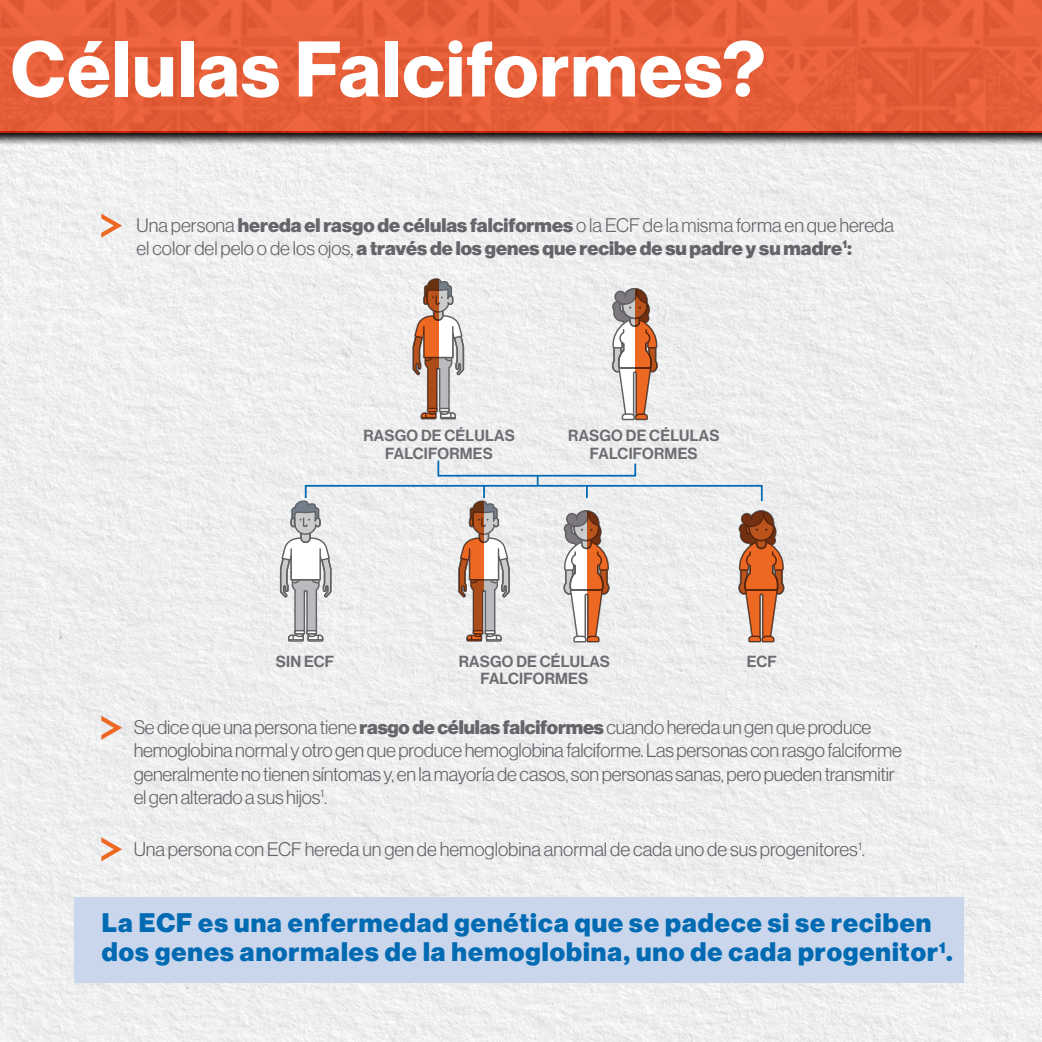
<style>
.page{position:relative;width:1042px;height:1042px;background:#fff}
.page>*{position:absolute;margin:0;border:0;box-sizing:border-box;transform-origin:0 0}
.t1{font:700 77px "Volta Modern Display 75";letter-spacing:.02em;color:#fff}
.t2{font:900 26.25px/29.8px "Volta Modern Display 95";letter-spacing:.04em;color:#006ab2}
.t3{font:300 19.25px/23.1px "Volta Modern Display 45";letter-spacing:-.01em;color:#6c6d70}
.t4{font:900 19.25px "Volta Modern Display 95";color:#6c6d70}
.t5{font:500 15.75px/17.5px "Volta Modern Display 65";letter-spacing:.015em;color:#6c6d70;text-align:center}
.s1{font-family:"Volta Modern Display 95";font-weight:900}
.s2{font-family:"Volta Modern Display 45";font-weight:300}
</style>
<div class="page">
<img style="left:0;top:0;width:1042px;height:1042px">
<svg style="left:412px;top:314px;width:53px;height:106px"></svg>
<div style="left:423px;top:326px;width:30px;height:32px;background:#fff;border:1px solid #616164"></div>
<svg style="left:433px;top:303px;width:10px;height:18px"></svg>
<div style="left:433px;top:303px;width:10px;height:18px;border:1px solid #616164;border-radius:5px"></div>
<svg style="left:427px;top:283px;width:22px;height:29px"></svg>
<div style="left:426px;top:282px;width:24px;height:31px;border:1px solid #616164;border-radius:11px"></div>
<svg style="left:422px;top:277px;width:32px;height:29px"></svg>
<svg style="left:413px;top:278px;width:25px;height:141px"></svg>
<svg style="left:611px;top:287px;width:47px;height:134px"></svg>
<svg style="left:635px;top:289px;width:22px;height:130px;background:#c7815d"></svg>
<svg style="left:279px;top:459px;width:506px;height:184px"></svg>
<svg style="left:101px;top:214px;width:21px;height:24px"></svg>
<svg style="left:101px;top:716px;width:21px;height:24px"></svg>
<svg style="left:101px;top:837px;width:21px;height:24px"></svg>
<div style="left:74px;top:897px;width:889px;height:85px;background:#cad6eb"></div>
<h1 class="t1" style="left:11px;top:24px;width:756px">Células Falciformes?</h1>
<p class="t3" style="left:136px;top:213px;width:759px">Una persona <span class="s1">hereda el rasgo de células falciformes</span> o la ECF de la misma forma en que hereda</p>
<p class="t4" style="left:136px;top:236px;width:717px"><span class="s2">el color del pelo o de los ojos,</span> a través de los genes que recibe de su padre y su madre<sup>1</sup>:</p>
<p class="t5" style="left:363px;top:427px;width:153px">RASGO DE CÉLULAS<br>FALCIFORMES</p>
<p class="t5" style="left:568px;top:427px;width:153px">RASGO DE CÉLULAS<br>FALCIFORMES</p>
<p class="t5" style="left:459px;top:652px;width:153px">RASGO DE CÉLULAS<br>FALCIFORMES</p>
<p class="t5" style="left:276px;top:652px;width:60px">SIN ECF</p>
<p class="t5" style="left:747px;top:652px;width:32px">ECF</p>
<p class="t3" style="left:134px;top:716px;width:770px">Se dice que una persona tiene <span class="s1">rasgo de células falciformes</span> cuando hereda un gen que produce hemoglobina normal y otro gen que produce hemoglobina falciforme. Las personas con rasgo falciforme generalmente no tienen síntomas y, en la mayoría de casos, son personas sanas, pero pueden transmitir el gen alterado a sus hijos<sup>1</sup>.</p>
<p class="t3" style="left:134px;top:838px;width:733px">Una persona con ECF hereda un gen de hemoglobina anormal de cada uno de sus progenitores<sup>1</sup>.</p>
<h2 class="t2" style="left:102px;top:908px;width:852px">La ECF es una enfermedad genética que se padece si se reciben dos genes anormales de la hemoglobina, uno de cada progenitor<sup>1</sup>.</h2>
</div>
